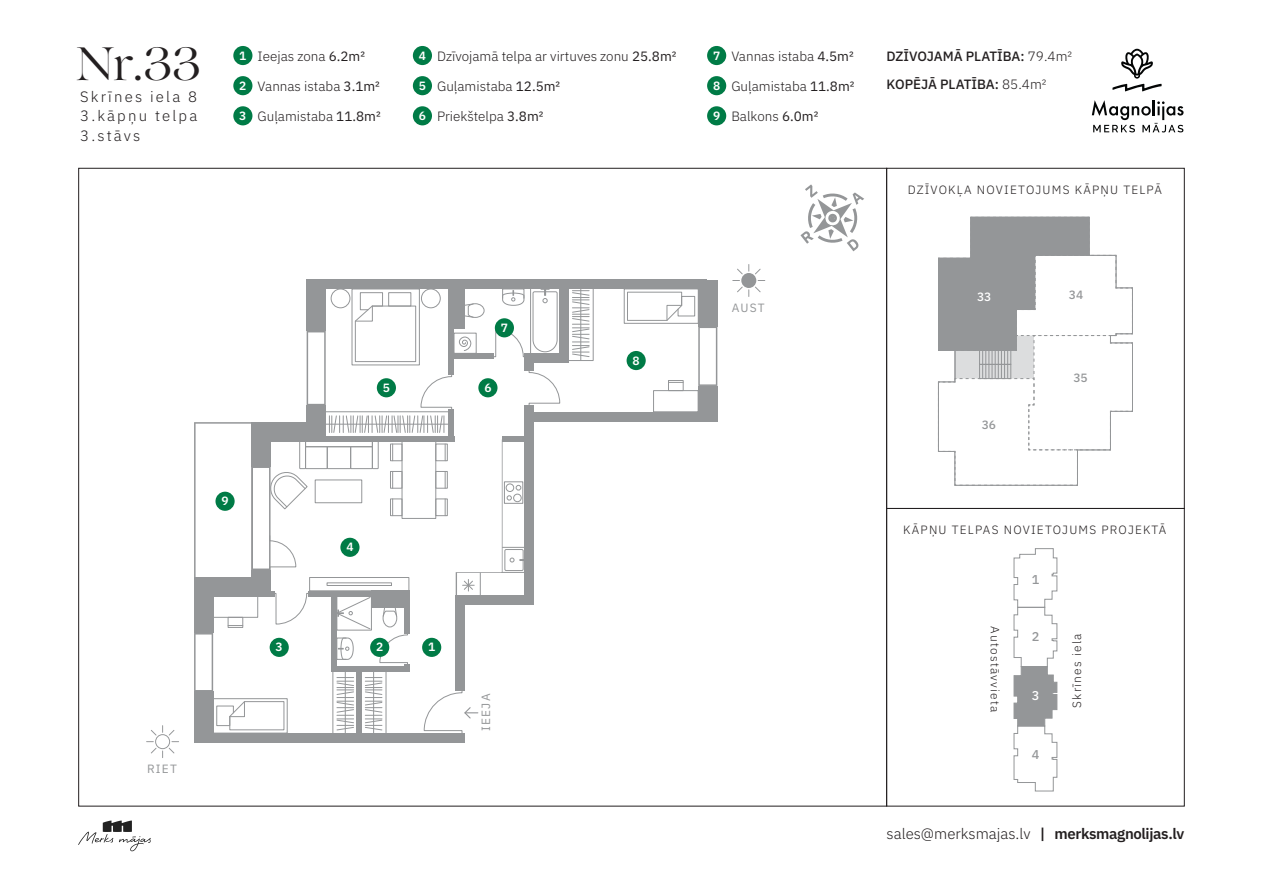
<style>
.page{position:relative;width:1263px;height:893px;background:#fff}
.page>*{position:absolute;margin:0;border:0;box-sizing:border-box;transform-origin:0 0}
.t1{font:46.5px "Lovelace";color:#231f20}
.t2{font:300 15px "IBM Plex Sans";color:#231f20}
.t3{font:300 15px/19.5px "IBM Plex Sans";letter-spacing:.14em;color:#231f20;text-align:justify}
.t4{font:300 13.5px "IBM Plex Sans";color:#231f20}
.t5{font:500 13.5px/28.8px "IBM Plex Sans";letter-spacing:-.005em;color:#231f20}
.t6{font:500 12.75px "IBM Plex Sans";color:#949698}
.t7{font:500 12.75px "IBM Plex Sans";color:#fff}
.t8{font:300 12px "IBM Plex Sans";letter-spacing:.1em;color:#231f20}
.t9{font:12px "IBM Plex Sans";letter-spacing:.1em;color:#949698}
.t10{font:600 12px "IBM Plex Sans";color:#fff}
.t11{font:500 12px "IBM Plex Sans";color:#949698}
.t12{font:500 12px "IBM Plex Sans";color:#fff}
.s1{font-weight:600;font-size:12px;color:#fff}
.s2{font-weight:400}
.s3{font-weight:300}
.s4{font-weight:600}
</style>
<div class="page">
<svg style="left:938px;top:217px;width:195px;height:269px"></svg>
<div style="left:886px;top:168px;width:298px;height:341px;border:1px solid #231f20"></div>
<div style="left:886px;top:508px;width:298px;height:298px;border:1px solid #231f20"></div>
<div style="left:233px;top:46px;width:19px;height:19px;background:#007b46;border-radius:50%"></div>
<div style="left:233px;top:106px;width:19px;height:19px;background:#007b46;border-radius:50%"></div>
<div style="left:233px;top:76px;width:19px;height:19px;background:#007b46;border-radius:50%"></div>
<div style="left:413px;top:46px;width:19px;height:19px;background:#007b46;border-radius:50%"></div>
<div style="left:413px;top:106px;width:19px;height:19px;background:#007b46;border-radius:50%"></div>
<div style="left:413px;top:76px;width:19px;height:19px;background:#007b46;border-radius:50%"></div>
<div style="left:707px;top:106px;width:19px;height:19px;background:#007b46;border-radius:50%"></div>
<div style="left:707px;top:46px;width:19px;height:19px;background:#007b46;border-radius:50%"></div>
<div style="left:707px;top:76px;width:19px;height:19px;background:#007b46;border-radius:50%"></div>
<div style="left:624px;top:289px;width:75px;height:35px;border:1px solid #949698"></div>
<svg style="left:627px;top:291px;width:68px;height:30px"></svg>
<div style="left:668px;top:380px;width:15px;height:11px;border:1px solid #949698"></div>
<svg style="left:668px;top:382px;width:15px;height:1px"></svg>
<div style="left:653px;top:390px;width:45px;height:22px;border:1px solid #949698"></div>
<div style="left:194px;top:733px;width:271px;height:9px;background:#949698"></div>
<div style="left:307px;top:280px;width:400px;height:9px;background:#949698"></div>
<div style="left:698px;top:280px;width:19px;height:47px;background:#949698"></div>
<svg style="left:698px;top:327px;width:19px;height:59px"></svg>
<div style="left:525px;top:412px;width:192px;height:9px;background:#949698"></div>
<div style="left:698px;top:386px;width:19px;height:34px;background:#949698"></div>
<svg style="left:800px;top:184px;width:64px;height:67px"></svg>
<svg style="left:194px;top:286px;width:400px;height:447px"></svg>
<div style="left:422px;top:638px;width:19px;height:19px;background:#007b46;border-radius:50%"></div>
<div style="left:340px;top:538px;width:19px;height:19px;background:#007b46;border-radius:50%"></div>
<div style="left:370px;top:638px;width:19px;height:19px;background:#007b46;border-radius:50%"></div>
<div style="left:478px;top:378px;width:19px;height:19px;background:#007b46;border-radius:50%"></div>
<div style="left:270px;top:638px;width:19px;height:19px;background:#007b46;border-radius:50%"></div>
<div style="left:495px;top:318px;width:19px;height:19px;background:#007b46;border-radius:50%"></div>
<div style="left:215px;top:492px;width:20px;height:19px;background:#007b46;border-radius:50%"></div>
<div style="left:377px;top:378px;width:19px;height:19px;background:#007b46;border-radius:50%"></div>
<div style="left:627px;top:351px;width:19px;height:19px;background:#007b46;border-radius:50%"></div>
<svg style="left:146px;top:725px;width:33px;height:33px"></svg>
<div style="left:741px;top:273px;width:15px;height:15px;background:#949698;border-radius:50%"></div>
<svg style="left:737px;top:287px;width:12px;height:10px"></svg>
<svg style="left:737px;top:264px;width:12px;height:10px"></svg>
<svg style="left:1013px;top:548px;width:45px;height:244px"></svg>
<svg style="left:1112px;top:49px;width:49px;height:42px"></svg>
<svg style="left:1092px;top:100px;width:91px;height:32px"></svg>
<svg style="left:78px;top:820px;width:73px;height:31px"></svg>
<h1 class="t1" style="left:75px;top:28px;width:127px">Nr.33</h1>
<p class="t3" style="left:80px;top:85px;width:119px">Skrīnes iela 8<br>3.kāpņu telpa 3.stāvs</p>
<p class="t4" style="left:239px;top:46px;width:127px"><span class="s1">1</span> Ieejas zona <span class="s2">6.2m²</span></p>
<p class="t4" style="left:419px;top:46px;width:259px"><span class="s1">4</span> Dzīvojamā telpa ar virtuves zonu <span class="s2">25.8m²</span></p>
<p class="t4" style="left:239px;top:76px;width:142px"><span class="s1">2</span> Vannas istaba <span class="s2">3.1m²</span></p>
<p class="t4" style="left:419px;top:76px;width:143px"><span class="s1">5</span> Guļamistaba <span class="s2">12.5m²</span></p>
<p class="t4" style="left:239px;top:106px;width:143px"><span class="s1">3</span> Guļamistaba <span class="s2">11.8m²</span></p>
<p class="t4" style="left:419px;top:106px;width:126px"><span class="s1">6</span> Priekštelpa <span class="s2">3.8m²</span></p>
<p class="t10" style="left:221px;top:492px;width:9px">9</p>
<p class="t9" style="left:147px;top:760px;width:31px">RIET</p>
<p class="t10" style="left:276px;top:638px;width:9px">3</p>
<p class="t10" style="left:383px;top:378px;width:9px">5</p>
<p class="t10" style="left:501px;top:318px;width:9px">7</p>
<p class="t10" style="left:484px;top:378px;width:9px">6</p>
<p class="t10" style="left:346px;top:538px;width:9px">4</p>
<p class="t10" style="left:376px;top:638px;width:9px">2</p>
<p class="t10" style="left:428px;top:638px;width:9px">1</p>
<p class="t9" style="left:477px;top:731px;width:39px;rotate:-90deg">IEEJA</p>
<p class="t10" style="left:632px;top:351px;width:9px">8</p>
<p class="t4" style="left:713px;top:46px;width:142px"><span class="s1">7</span> Vannas istaba <span class="s2">4.5m²</span></p>
<p class="t4" style="left:713px;top:76px;width:143px"><span class="s1">8</span> Guļamistaba <span class="s2">11.8m²</span></p>
<p class="t4" style="left:713px;top:106px;width:107px"><span class="s1">9</span> Balkons <span class="s2">6.0m²</span></p>
<p class="t5" style="left:887px;top:40px;width:187px">DZĪVOJAMĀ PLATĪBA: <span class="s3">79.4m²<br></span>KOPĒJĀ PLATĪBA: <span class="s3">85.4m²</span></p>
<p class="t8" style="left:908px;top:180px;width:256px">DZĪVOKĻA NOVIETOJUMS KĀPŅU TELPĀ</p>
<p class="t9" style="left:732px;top:299px;width:34px">AUST</p>
<p class="t12" style="left:977px;top:288px;width:16px">33</p>
<p class="t11" style="left:1069px;top:285px;width:16px">34</p>
<p class="t11" style="left:982px;top:415px;width:16px">36</p>
<p class="t11" style="left:1073px;top:368px;width:16px">35</p>
<p class="t8" style="left:903px;top:521px;width:265px">KĀPŅU TELPAS NOVIETOJUMS PROJEKTĀ</p>
<p class="t8" style="left:1004px;top:626px;width:88px;rotate:90deg">Autostāvvieta</p>
<p class="t6" style="left:1032px;top:569px;width:9px">1</p>
<p class="t6" style="left:1032px;top:626px;width:9px">2</p>
<p class="t7" style="left:1032px;top:685px;width:9px">3</p>
<p class="t6" style="left:1032px;top:745px;width:9px">4</p>
<p class="t8" style="left:1068px;top:707px;width:76px;rotate:-90deg">S k nī r e s ei al</p>
<p class="t2" style="left:887px;top:822px;width:299px">sales@merksmajas.lv <span class="s4">| merksmagnolijas.lv</span></p>
</div>
